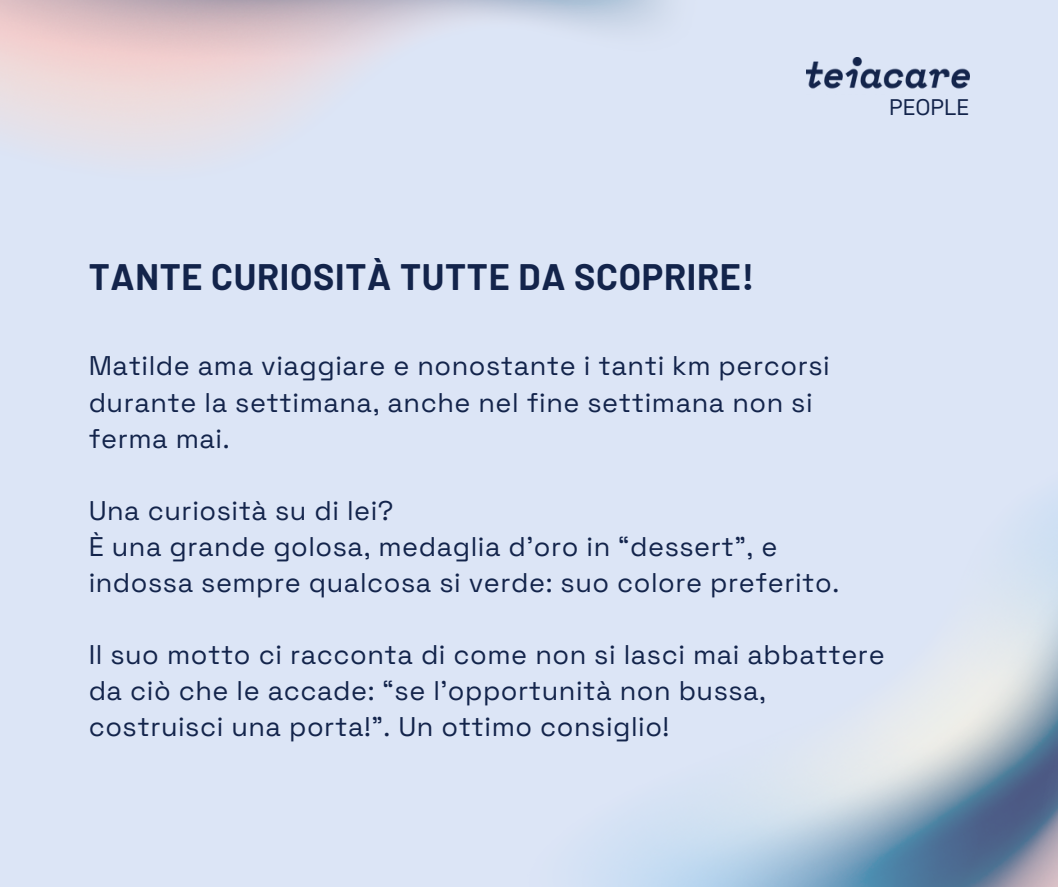
<style>
.page{position:relative;width:1058px;height:887px;background:#fff}
.page>*{position:absolute;margin:0;border:0;box-sizing:border-box;transform-origin:0 0}
.t1{font:700 36px "Barlow";letter-spacing:.02em;color:#13244b}
.t2{font:27px/36px "Space Grotesk";letter-spacing:.02em;color:#13244b}
.t3{font:22.65px "Space Grotesk";color:#13244b}
</style>
<div class="page">
<div style="left:0;top:0;width:1058px;height:886px;background:#dce5f6"></div>
<img style="left:0;top:0;width:664px;height:151px">
<img style="left:590px;top:505px;width:468px;height:381px">
<img style="left:806px;top:57px;width:163px;height:32px">
<p class="t3" style="left:889px;top:92px;width:81px">PEOPLE</p>
<h1 class="t1" style="left:89px;top:254px;width:667px">TANTE CURIOSITÀ TUTTE DA SCOPRIRE!</h1>
<p class="t2" style="left:89px;top:348px;width:742px">Matilde ama viaggiare e nonostante i tanti km percorsi durante la settimana, anche nel fine settimana non si ferma mai.</p>
<p class="t2" style="left:89px;top:492px;width:752px">Una curiosità su di lei?<br>È una grande golosa, medaglia d’oro in “dessert”, e indossa sempre qualcosa si verde: suo colore preferito.</p>
<p class="t2" style="left:89px;top:636px;width:797px">Il suo motto ci racconta di come non si lasci mai abbattere da ciò che le accade: “se l’opportunità non bussa, costruisci una porta!”. Un ottimo consiglio!</p>
</div>
